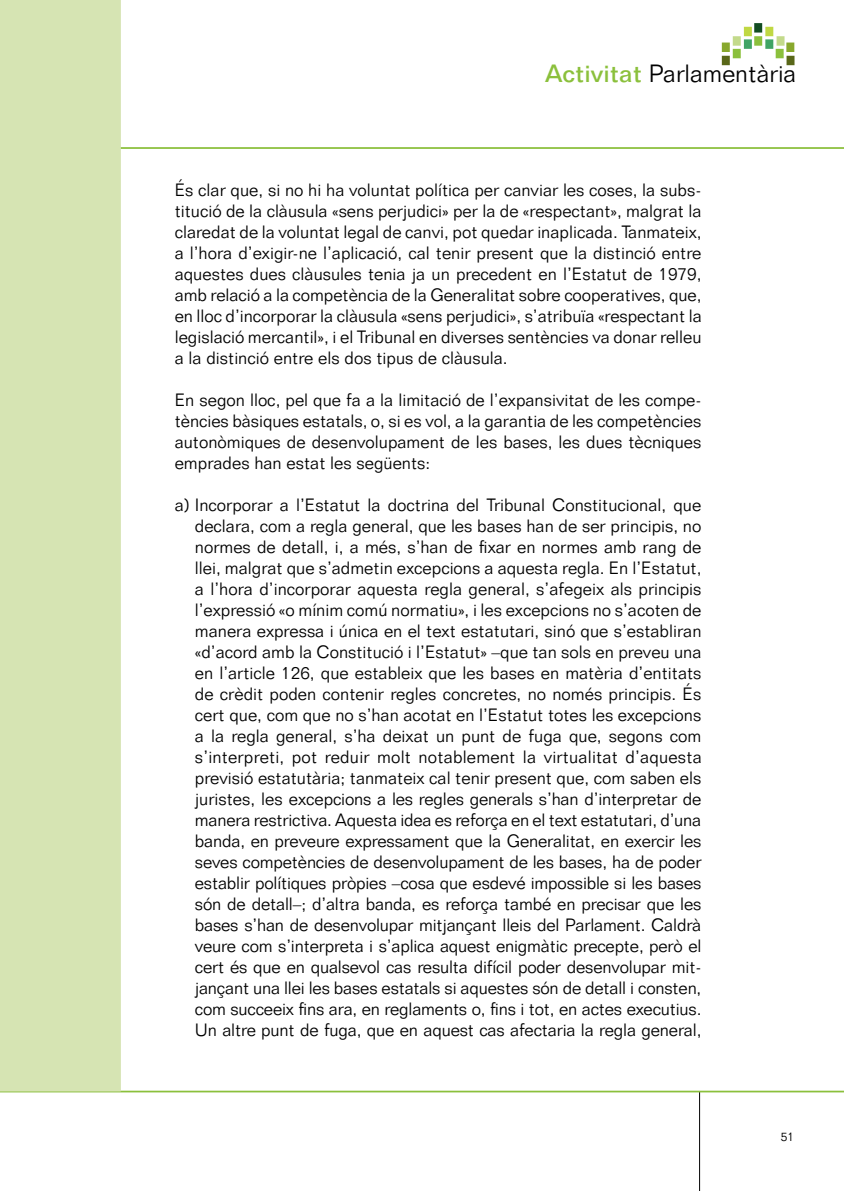
<style>
.page{position:relative;width:844px;height:1191px;background:#fff}
.page>*{position:absolute;margin:0;border:0;box-sizing:border-box;transform-origin:0 0}
.t1{font:300 24.5px "Folio BT";color:#000}
._00_Cos_de_text{font:300 17.5px/21px "Folio BT";color:#000;text-align:justify}
.t2{font:300 12.25px "Folio BT";color:#000}
.s1{font-weight:500;color:#8bc03c}
</style>
<div class="page">
<hr style="left:699px;top:1091px;width:1px;height:100px;background:#000">
<div style="left:722px;top:57px;width:6px;height:7px;background:#596719"></div>
<div style="left:721px;top:56px;width:8px;height:9px;border:2px solid #596719"></div>
<div style="left:722px;top:43px;width:6px;height:8px;background:#88a82d"></div>
<div style="left:721px;top:43px;width:8px;height:9px;border:2px solid #88a82d"></div>
<div style="left:733px;top:50px;width:6px;height:7px;background:#8bc03c"></div>
<div style="left:732px;top:49px;width:8px;height:9px;border:2px solid #8bc03c"></div>
<div style="left:733px;top:37px;width:6px;height:8px;background:#c3da8b"></div>
<div style="left:732px;top:36px;width:8px;height:10px;border:2px solid #c3da8b"></div>
<div style="left:744px;top:40px;width:6px;height:8px;background:#40a465"></div>
<div style="left:743px;top:39px;width:8px;height:10px;border:2px solid #40a465"></div>
<div style="left:744px;top:28px;width:6px;height:7px;background:#c0d843"></div>
<div style="left:743px;top:27px;width:8px;height:9px;border:2px solid #c0d843"></div>
<div style="left:766px;top:40px;width:6px;height:8px;background:#40a465"></div>
<div style="left:765px;top:39px;width:8px;height:10px;border:2px solid #40a465"></div>
<div style="left:766px;top:28px;width:6px;height:7px;background:#c0d843"></div>
<div style="left:765px;top:27px;width:8px;height:9px;border:2px solid #c0d843"></div>
<div style="left:777px;top:37px;width:6px;height:8px;background:#c3da8b"></div>
<div style="left:776px;top:36px;width:8px;height:10px;border:2px solid #c3da8b"></div>
<div style="left:787px;top:43px;width:6px;height:8px;background:#88a82d"></div>
<div style="left:786px;top:43px;width:8px;height:9px;border:2px solid #88a82d"></div>
<div style="left:755px;top:37px;width:6px;height:8px;background:#8bc03c"></div>
<div style="left:754px;top:36px;width:8px;height:10px;border:2px solid #8bc03c"></div>
<div style="left:755px;top:24px;width:6px;height:8px;background:#124d22"></div>
<div style="left:754px;top:23px;width:8px;height:10px;border:2px solid #124d22"></div>
<div style="left:787px;top:57px;width:6px;height:7px;background:#596719"></div>
<div style="left:786px;top:56px;width:8px;height:9px;border:2px solid #596719"></div>
<div style="left:776px;top:50px;width:6px;height:7px;background:#8bc03c"></div>
<div style="left:775px;top:49px;width:8px;height:9px;border:2px solid #8bc03c"></div>
<hr style="left:0;top:147px;width:843px;height:2px;background:#8bc03c">
<hr style="left:0;top:1090px;width:843px;height:2px;background:#8bc03c">
<div style="left:0;top:0;width:121px;height:1091px;background:#d6e4b3"></div>
<h1 class="t1" style="left:545px;top:59px;width:253px"><span class="s1">Activitat</span> Parlamentària</h1>
<p class="_00_Cos_de_text" style="left:175px;top:179px;width:528px">És clar que, si no hi ha voluntat política per canviar les coses, la subs&shy;titució de la clàusula «sens perjudici» per la de «respectant», malgrat la claredat de la voluntat legal de canvi, pot quedar inaplicada. Tanmateix, a l’hora d’exigir-ne l’aplicació, cal tenir present que la distinció entre aquestes dues clàusules tenia ja un precedent en l’Estatut de 1979, amb relació a la competència de la Generalitat sobre cooperatives, que, en lloc d’incorporar la clàusula «sens perjudici», s’atribuïa «respectant la legislació mercantil», i el Tribunal en diverses sentències va donar relleu a la distinció entre els dos tipus de clàusula.</p>
<p class="_00_Cos_de_text" style="left:175px;top:389px;width:528px">En segon lloc, pel que fa a la limitació de l’expansivitat de les compe&shy;tències bàsiques estatals, o, si es vol, a la garantia de les competències autonòmiques de desenvolupament de les bases, les dues tècniques emprades han estat les següents:</p>
<p class="_00_Cos_de_text" style="left:195px;top:494px;width:508px;text-indent:-20px">a) Incorporar a l’Estatut la doctrina del Tribunal Constitucional, que declara, com a regla general, que les bases han de ser principis, no normes de detall, i, a més, s’han de fixar en normes amb rang de llei, malgrat que s’admetin excepcions a aquesta regla. En l’Estatut, a l’hora d’incorporar aquesta regla general, s’afegeix als principis l’expressió «o mínim comú normatiu», i les excepcions no s’acoten de manera expressa i única en el text estatutari, sinó que s’establiran «d’acord amb la Constitució i l’Estatut» –que tan sols en preveu una en l’article 126, que estableix que les bases en matèria d’entitats de crèdit poden contenir regles concretes, no només principis. És cert que, com que no s’han acotat en l’Estatut totes les excepcions a la regla general, s’ha deixat un punt de fuga que, segons com s’interpreti, pot reduir molt notablement la virtualitat d’aquesta previsió estatutària; tanmateix cal tenir present que, com saben els juristes, les excepcions a les regles generals s’han d’interpretar de manera restrictiva. Aquesta idea es reforça en el text estatutari, d’una banda, en preveure expressament que la Generalitat, en exercir les seves competències de desenvolupament de les bases, ha de poder establir polítiques pròpies –cosa que esdevé impossible si les bases són de detall–; d’altra banda, es reforça també en precisar que les bases s’han de desenvolupar mitjançant lleis del Parlament. Caldrà veure com s’interpreta i s’aplica aquest enigmàtic precepte, però el cert és que en qualsevol cas resulta difícil poder desenvolupar mit&shy;jançant una llei les bases estatals si aquestes són de detall i consten, com succeeix fins ara, en reglaments o, fins i tot, en actes executius.<br>Un altre punt de fuga, que en aquest cas afectaria la regla general,</p>
<p class="t2" style="left:780px;top:1129px;width:15px">51</p>
</div>
